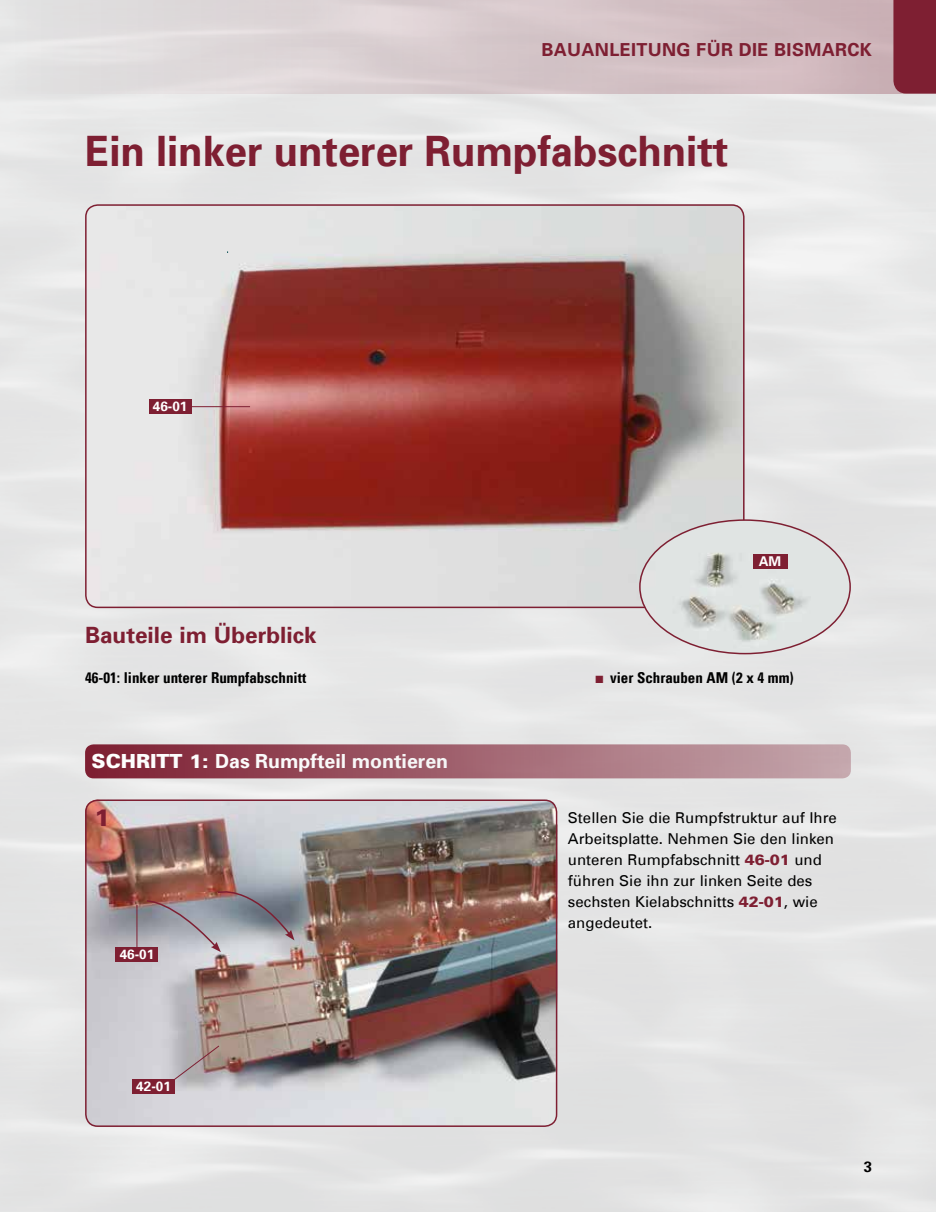
<style>
.page{position:relative;width:936px;height:1212px;background:#fff}
.page>*{position:absolute;margin:0;border:0;box-sizing:border-box;transform-origin:0 0}
.t1{font:700 42px "Univers";color:#7e1f32;scale:.95 1}
.t2{font:900 24px "Univers";color:#7e1f32}
.t3{font:700 22.5px "Univers";color:#7e1f32}
.t4{font:700 19.5px "Univers";color:#fff}
.t5{font:700 18px "Univers";letter-spacing:.02em;color:#7e1f32}
.t6{font:15px/21px "Univers";color:#000}
.t7{font:700 condensed 15px "Univers";color:#000}
.t8{font:700 15px "Univers";color:#000}
.t9{font:700 13.5px "Univers";color:#fff}
.s1{color:#7e1f32}
.s2{font-weight:900}
.s3{font-weight:900;color:#7e1f32}
</style>
<div class="page">
<div style="left:0;top:94px;width:935px;height:1118px;background:#e5e5e5"></div>
<div style="left:0;top:0;width:935px;height:94px;background:linear-gradient(to right,#e5e6e6,#cbb0b5)"></div>
<img style="left:85px;top:204px;width:659px;height:404px">
<div style="left:85px;top:204px;width:659px;height:404px;border:2px solid #7e1f32;border-radius:12px"></div>
<div style="left:893px;top:0;width:42px;height:94px;background:#7e1f32"></div>
<div style="left:85px;top:744px;width:765px;height:34px;background:linear-gradient(to right,#7d1e31,#c5a8ae);border-radius:9px"></div>
<img style="left:639px;top:520px;width:211px;height:134px">
<div style="left:753px;top:554px;width:34px;height:15px;background:#7e1f32"></div>
<img style="left:85px;top:799px;width:472px;height:328px">
<div style="left:85px;top:799px;width:472px;height:328px;border:2px solid #7e1f32;border-radius:12px"></div>
<hr style="left:136px;top:905px;width:1px;height:45px;background:#7e1f32">
<div style="left:116px;top:947px;width:42px;height:15px;background:#7e1f32"></div>
<hr style="left:174px;top:406px;width:76px;height:1px;background:#7e1f32">
<div style="left:149px;top:399px;width:42px;height:15px;background:#7e1f32"></div>
<svg style="left:168px;top:1045px;width:52px;height:39px;background:#b0a6a8"></svg>
<div style="left:132px;top:1079px;width:43px;height:15px;background:#7e1f32"></div>
<svg style="left:145px;top:883px;width:149px;height:69px;background:#9d9399"></svg>
<p class="t5" style="left:541px;top:41px;width:332px">BAUANLEITUNG FÜR DIE BISMARCK</p>
<h1 class="t1" style="left:85px;top:134px;width:678px">Ein linker unterer Rumpfabschnitt</h1>
<p class="t9" style="left:153px;top:401px;width:36px">46-01</p>
<p class="t9" style="left:758px;top:555px;width:24px">AM</p>
<h3 class="t3" style="left:85px;top:625px;width:233px">Bauteile im Überblick</h3>
<p class="t7" style="left:85px;top:671px;width:222px">46-01: linker unterer Rumpfabschnitt</p>
<p class="t7" style="left:595px;top:671px;width:200px"><span class="s1">■</span> vier Schrauben AM (2 x 4 mm)</p>
<h3 class="t4" style="left:92px;top:753px;width:358px"><span class="s2">SCHRITT 1:</span> Das Rumpfteil montieren</h3>
<h2 class="t2" style="left:94px;top:807px;width:18px">1</h2>
<p class="t9" style="left:120px;top:948px;width:36px">46-01</p>
<p class="t9" style="left:136px;top:1080px;width:36px">42-01</p>
<p class="t6" style="left:568px;top:808px;width:270px">Stellen Sie die Rumpfstruktur auf Ihre<br>Arbeitsplatte. Nehmen Sie den linken unteren Rumpfabschnitt <span class="s3">46-01</span> und führen Sie ihn zur linken Seite des sechsten Kielabschnitts <span class="s3">42-01</span>, wie angedeutet.</p>
<p class="t8" style="left:863px;top:1160px;width:10px">3</p>
</div>
